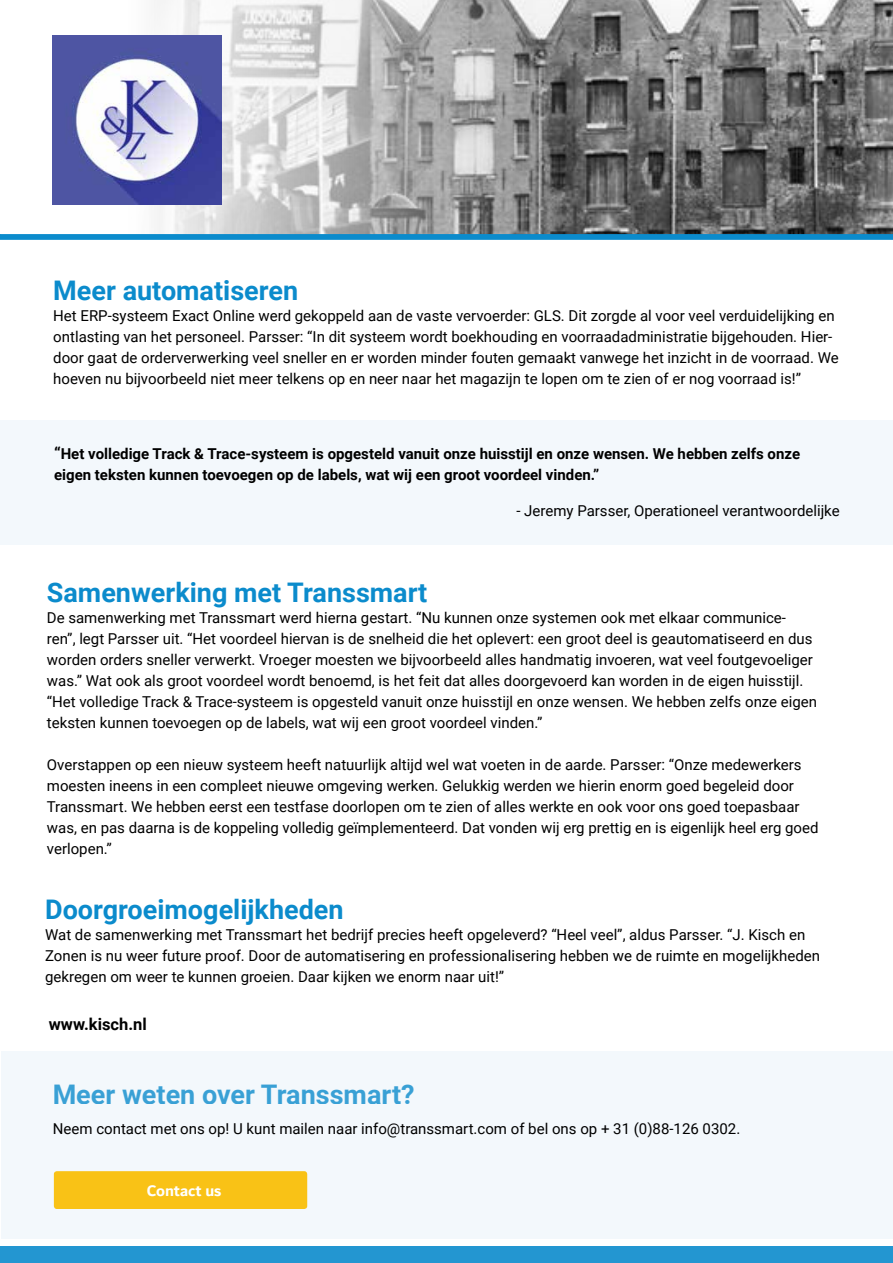
<style>
.page{position:relative;width:893px;height:1263px;background:#fff}
.page>*{position:absolute;margin:0;border:0;box-sizing:border-box;transform-origin:0 0}
.t1{font:700 27px "Roboto";color:#0b8bcc}
.t2{font:700 16.5px "Roboto";color:#000}
.t3{font:700 16.5px "Dubai";color:#fff}
.t4{font:15px/21px "Roboto";color:#000}
.t5{font:700 15px/21px "Roboto";color:#000}
.s1{font-size:16.5px}
</style>
<div class="page">
<img style="left:81px;top:0;width:812px;height:234px">
<div style="left:2px;top:1051px;width:891px;height:187px;background:#f3f8fc"></div>
<svg style="left:0;top:234px;width:893px;height:6px;background:#128dcc"></svg>
<div style="left:54px;top:1171px;width:253px;height:38px;background:#f9c216;border-radius:3px"></div>
<div style="left:0;top:1246px;width:893px;height:17px;background:#2396d1"></div>
<div style="left:0;top:420px;width:893px;height:124px;background:#f3f8fc"></div>
<img style="left:52px;top:36px;width:169px;height:168px">
<h1 class="t1" style="left:53px;top:271px;width:246px">Meer automatiseren</h1>
<p class="t4" style="left:53px;top:304px;width:787px">Het ERP-systeem Exact Online werd gekoppeld aan de vaste vervoerder: GLS. Dit zorgde al voor veel verduidelijking en ontlasting van het personeel. Parsser: “In dit systeem wordt boekhouding en voorraadadministratie bijgehouden. Hier&shy;door gaat de orderverwerking veel sneller en er worden minder fouten gemaakt vanwege het inzicht in de voorraad. We hoeven nu bijvoorbeeld niet meer telkens op en neer naar het magazijn te lopen om te zien of er nog voorraad is!”</p>
<p class="t5" style="left:54px;top:443px;width:748px"><span class="s1">“</span>Het volledige Track &amp; Trace-systeem is opgesteld vanuit onze huisstijl en onze wensen. We hebben zelfs onze eigen teksten kunnen toevoegen op de labels, wat wij een groot voordeel vinden.”</p>
<p class="t4" style="left:516px;top:500px;width:325px">- Jeremy Parsser, Operationeel verantwoordelijke</p>
<h1 class="t1" style="left:47px;top:573px;width:382px">Samenwerking met Transsmart</h1>
<p class="t4" style="left:47px;top:606px;width:772px">De samenwerking met Transsmart werd hierna gestart. “Nu kunnen onze systemen ook met elkaar communice&shy;ren”, legt Parsser uit. “Het voordeel hiervan is de snelheid die het oplevert: een groot deel is geautomatiseerd en dus worden orders sneller verwerkt. Vroeger moesten we bijvoorbeeld alles handmatig invoeren, wat veel foutgevoeliger was.” Wat ook als groot voordeel wordt benoemd, is het feit dat alles doorgevoerd kan worden in de eigen huisstijl. “Het volledige Track &amp; Trace-systeem is opgesteld vanuit onze huisstijl en onze wensen. We hebben zelfs onze eigen teksten kunnen toevoegen op de labels, wat wij een groot voordeel vinden.”</p>
<p class="t4" style="left:47px;top:753px;width:773px">Overstappen op een nieuw systeem heeft natuurlijk altijd wel wat voeten in de aarde. Parsser: “Onze medewerkers moesten ineens in een compleet nieuwe omgeving werken. Gelukkig werden we hierin enorm goed begeleid door Transsmart. We hebben eerst een testfase doorlopen om te zien of alles werkte en ook voor ons goed toepasbaar was, en pas daarna is de koppeling volledig geïmplementeerd. Dat vonden wij erg prettig en is eigenlijk heel erg goed verlopen.”</p>
<h1 class="t1" style="left:45px;top:890px;width:300px">Doorgroeimogelijkheden</h1>
<p class="t4" style="left:45px;top:923px;width:776px">Wat de samenwerking met Transsmart het bedrijf precies heeft opgeleverd? “Heel veel”, aldus Parsser. “J. Kisch en<br>Zonen is nu weer future proof. Door de automatisering en professionalisering hebben we de ruimte en mogelijkheden gekregen om weer te kunnen groeien. Daar kijken we enorm naar uit!”</p>
<p class="t2" style="left:49px;top:1013px;width:100px">www.kisch.nl</p>
<h1 class="t1" style="left:53px;top:1075px;width:363px">Meer weten over Transsmart?</h1>
<p class="t4" style="left:53px;top:1117px;width:689px">Neem contact met ons op! U kunt mailen naar info@transsmart.com of bel ons op + 31 (0)88-126 0302.</p>
<p class="t3" style="left:147px;top:1181px;width:76px">Contact us</p>
</div>
